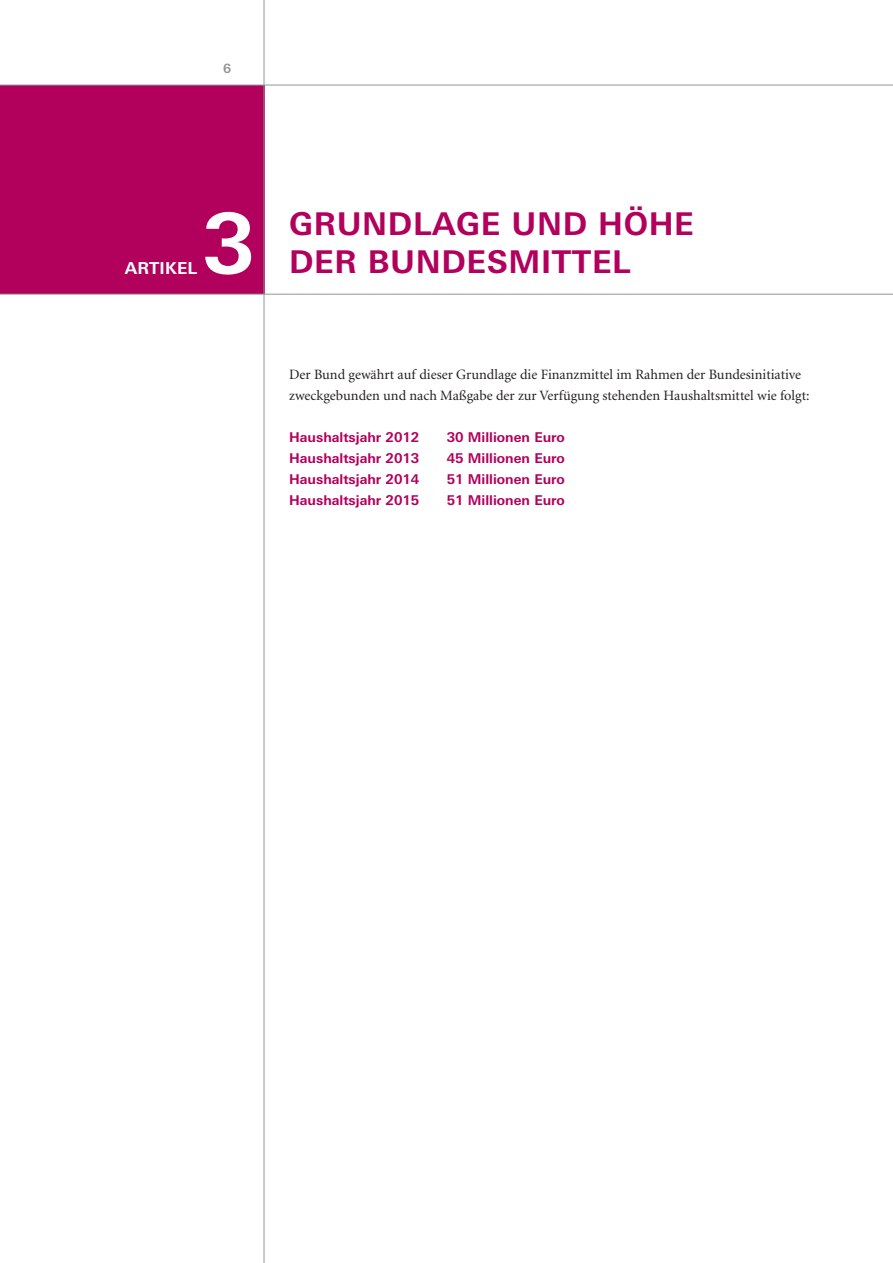
<style>
.page{position:relative;width:893px;height:1263px;background:#fff}
.page>*{position:absolute;margin:0;border:0;box-sizing:border-box;transform-origin:0 0}
.t1{font:700 83.25px "Linotype Univers Basic";color:#fff}
.t2{font:700 31.35px/38.5px "Linotype Univers Basic";letter-spacing:.02em;color:#b1015c}
.t3{font:700 16.5px "Linotype Univers Basic";color:#fff}
.t4{font:14.25px/21px "Minion";color:#231f20}
.t5{font:700 13.5px "Linotype Univers Basic";color:#b1015c}
.t6{font:700 12.75px "Linotype Univers Basic";color:#939598}
</style>
<div class="page">
<div style="left:0;top:85px;width:264px;height:209px;background:#b1015c"></div>
<hr style="left:264px;top:0;width:1px;height:1263px;background:#939598">
<hr style="left:0;top:85px;width:893px;height:1px;background:#939598">
<hr style="left:0;top:294px;width:893px;height:1px;background:#939598">
<p class="t6" style="left:223px;top:61px;width:10px">6</p>
<p class="t3" style="left:125px;top:258px;width:74px">Artikel</p>
<h1 class="t1" style="left:203px;top:194px;width:54px">3</h1>
<h2 class="t2" style="left:289px;top:204px;width:406px">grundlage und höhe der bundesmittel</h2>
<p class="t4" style="left:289px;top:364px;width:522px">Der Bund gewährt auf dieser Grundlage die Finanzmittel im Rahmen der Bundesinitiative zweckgebunden und nach Maßgabe der zur Verfügung stehenden Haushaltsmittel wie folgt:</p>
<p class="t5" style="left:289px;top:429px;width:132px">Haushaltsjahr 2012</p>
<p class="t5" style="left:447px;top:429px;width:120px">30 M illionen Euro</p>
<p class="t5" style="left:289px;top:450px;width:132px">Haushaltsjahr 2013</p>
<p class="t5" style="left:447px;top:450px;width:120px">45 M illionen Euro</p>
<p class="t5" style="left:289px;top:471px;width:132px">Haushaltsjahr 2014</p>
<p class="t5" style="left:447px;top:471px;width:120px">51 Millionen Euro</p>
<p class="t5" style="left:289px;top:492px;width:132px">Haushaltsjahr 2015</p>
<p class="t5" style="left:447px;top:492px;width:120px">51 Millionen Euro</p>
</div>
